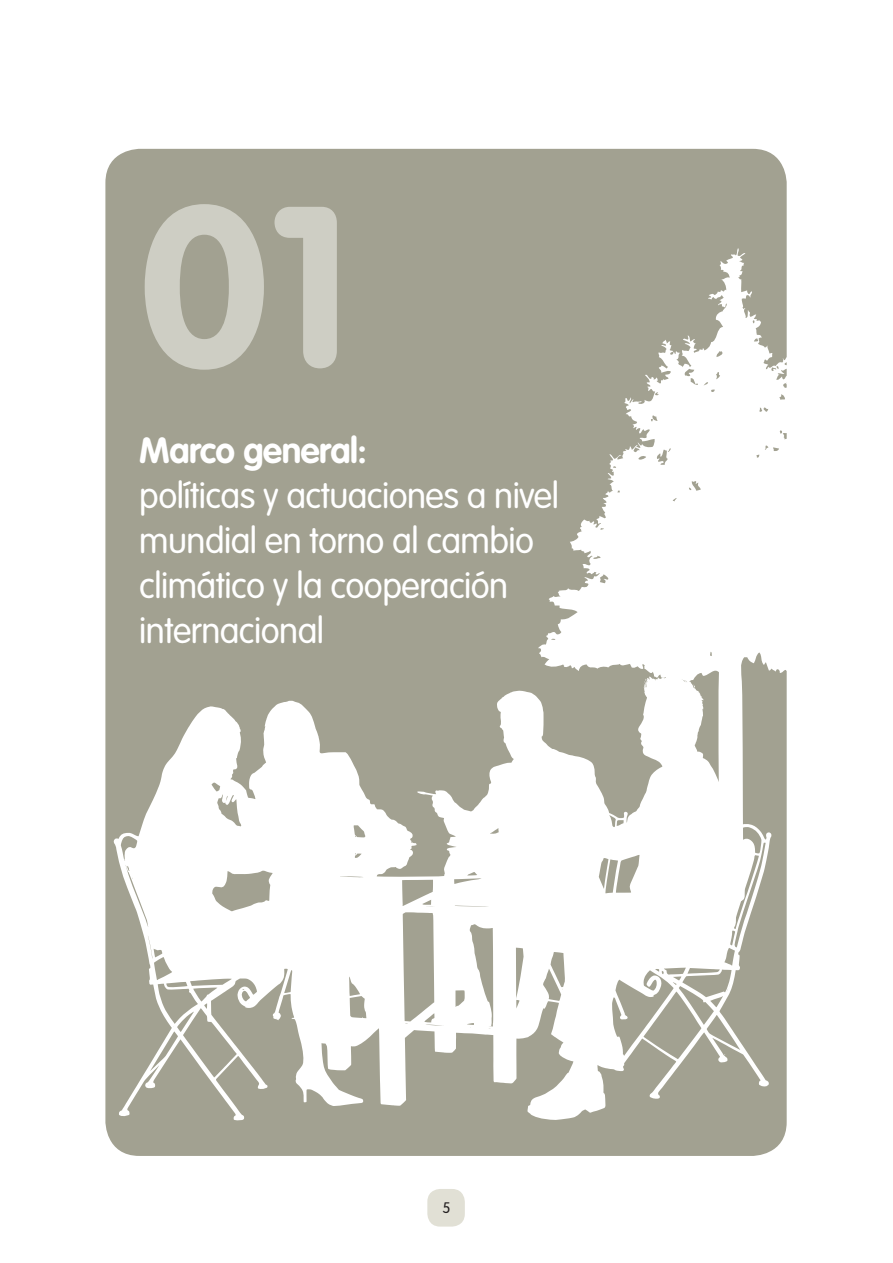
<style>
.page{position:relative;width:893px;height:1263px;background:#fff}
.page>*{position:absolute;margin:0;border:0;box-sizing:border-box;transform-origin:0 0}
.t1{font:700 225px "VAG Rounded Std";color:#cecec4}
.t2{font:300 36px/44.8px "VAG Rounded Std";letter-spacing:-.015em;color:#fff}
.t3{font:700 36px "VAG Rounded Std";letter-spacing:-.015em;color:#fff}
.t4{font:300 15px "VAG Rounded Std";color:#231f20}
</style>
<div class="page">
<div style="left:427px;top:1189px;width:38px;height:37px;background:#e1e0d5;border-radius:13px"></div>
<div style="left:105px;top:149px;width:682px;height:1007px;background:#a2a191;border-radius:34px"></div>
<svg style="left:113px;top:690px;width:656px;height:431px;fill:#fff"></svg>
<svg style="left:538px;top:248px;width:249px;height:656px;fill:#fff"></svg>
<h1 class="t1" style="left:140px;top:156px;width:214px">01</h1>
<p class="t3" style="left:139px;top:429px;width:229px">Marco general:</p>
<p class="t2" style="left:139px;top:474px;width:421px">políticas y actuaciones a nivel mundial en torno al cambio climático y la cooperación internacional</p>
<p class="t4" style="left:442px;top:1199px;width:10px">5</p>
</div>
